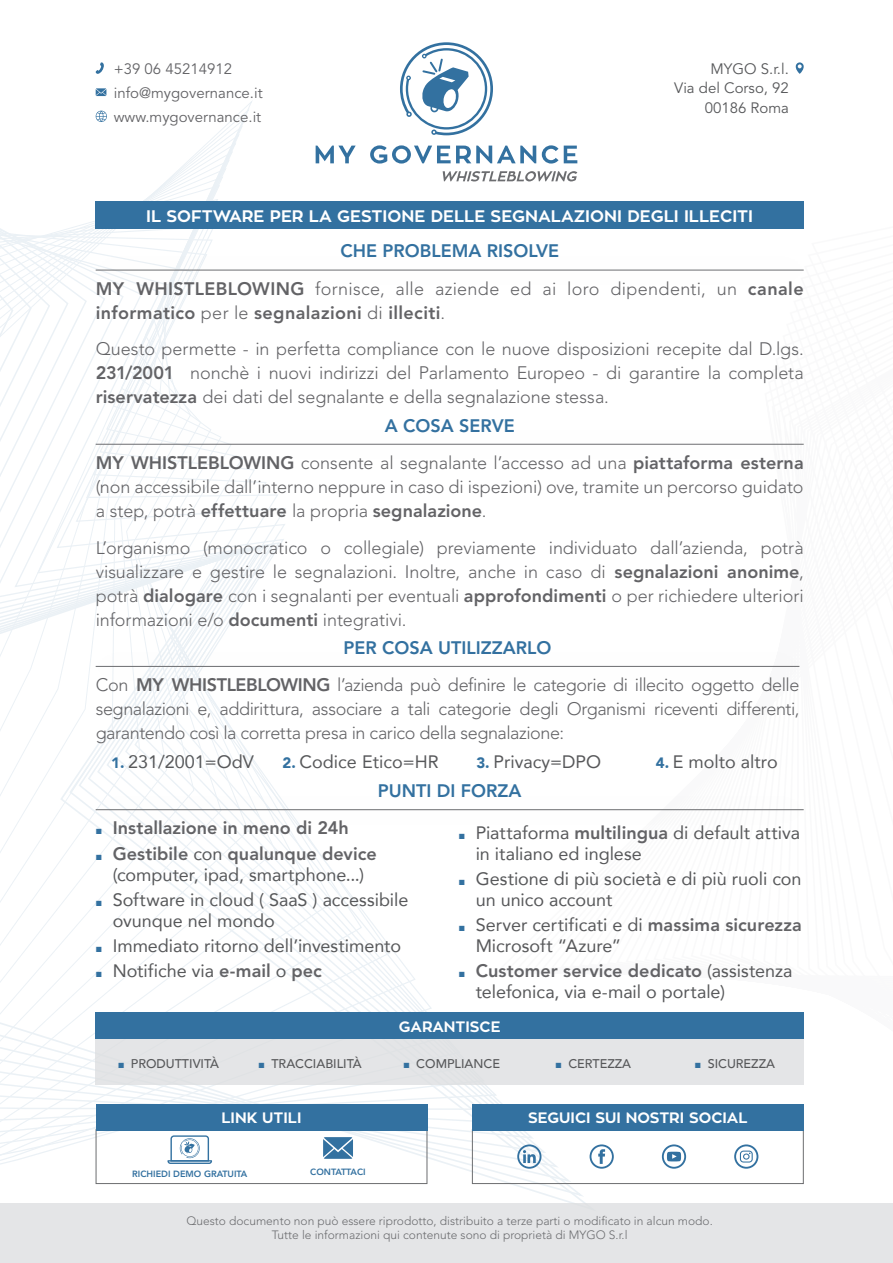
<style>
.page{position:relative;width:893px;height:1263px;background:#fff}
.page>*{position:absolute;margin:0;border:0;box-sizing:border-box;transform-origin:0 0}
.testo{font:300 18px/24px "Avenir LT Std";letter-spacing:-.005em;color:#636366;text-align:justify}
.t1{font:18px/21px "Avenir";color:#57585a}
.testo-2{font:800 18px/24px "Avenir LT Std";letter-spacing:.02em;color:#636366}
.t2{font:800 18px "Avenir LT Std";color:#3371a0}
.t3{font:700 16.65px "Zona Pro";color:#fff}
.t4{font:15px "Avenir LT Std";color:#636366}
.t5{font:700 15px "Zona Pro";color:#fff}
.t6{font:15px "Avenir LT Std";color:#57585a}
.t7{font:500 12.6px "Avenir";color:#57585a}
.t8{font:300 12px "Avenir LT Std";color:#6c6d70}
.t9{font:800 9px "Avenir LT Std";color:#3371a0}
.s1{font-weight:300}
.s2{font-weight:800}
.s3{font-weight:900;font-size:15px;color:#3371a0}
.s4{font-family:"Avenir LT Std";font-weight:800;color:#636366}
</style>
<div class="page">
<svg style="left:0;top:71px;width:492px;height:1113px"></svg>
<div style="left:0;top:1203px;width:893px;height:60px;background:#e4e5e7"></div>
<svg style="left:316px;top:146px;width:40px;height:17px"></svg>
<svg style="left:370px;top:145px;width:166px;height:19px"></svg>
<svg style="left:542px;top:145px;width:16px;height:19px"></svg>
<svg style="left:564px;top:146px;width:13px;height:17px"></svg>
<div style="left:96px;top:201px;width:708px;height:28px;background:#3371a0"></div>
<svg style="left:96px;top:62px;width:8px;height:12px"></svg>
<svg style="left:96px;top:88px;width:10px;height:8px"></svg>
<svg style="left:96px;top:111px;width:11px;height:11px"></svg>
<svg style="left:796px;top:62px;width:8px;height:12px"></svg>
<div style="left:77px;top:243px;width:745px;height:54px;background:#fefefe"></div>
<hr style="left:96px;top:270px;width:708px;height:1px;background:#6c6d70">
<div style="left:77px;top:782px;width:745px;height:55px;background:#57585a;opacity:.26"></div>
<hr style="left:96px;top:809px;width:708px;height:1px;background:#6c6d70">
<div style="left:472px;top:1129px;width:332px;height:55px;border:1px solid #6c6d70"></div>
<svg style="left:598px;top:1149px;width:7px;height:15px"></svg>
<div style="left:590px;top:1144px;width:24px;height:25px;border:2px solid #3371a0;border-radius:50%"></div>
<svg style="left:523px;top:1150px;width:13px;height:13px"></svg>
<div style="left:517px;top:1144px;width:24px;height:25px;border:2px solid #3371a0;border-radius:50%"></div>
<svg style="left:740px;top:1150px;width:13px;height:12px"></svg>
<div style="left:734px;top:1144px;width:24px;height:25px;border:2px solid #3371a0;border-radius:50%"></div>
<div style="left:662px;top:1144px;width:24px;height:25px;border:2px solid #3371a0;border-radius:50%"></div>
<svg style="left:667px;top:1152px;width:14px;height:9px"></svg>
<div style="left:472px;top:1104px;width:332px;height:26px;background:#3371a0"></div>
<div style="left:96px;top:1039px;width:708px;height:45px;background:#e4e5e7"></div>
<div style="left:96px;top:1012px;width:708px;height:27px;background:#3371a0"></div>
<div style="left:77px;top:417px;width:745px;height:54px;background:#fefefe"></div>
<hr style="left:96px;top:444px;width:708px;height:1px;background:#6c6d70">
<div style="left:77px;top:639px;width:741px;height:55px;background:#fefefe"></div>
<hr style="left:96px;top:666px;width:703px;height:1px;background:#6c6d70">
<svg style="left:443px;top:171px;width:134px;height:10px"></svg>
<svg style="left:400px;top:42px;width:93px;height:93px"></svg>
<div style="left:96px;top:1129px;width:331px;height:55px;border:1px solid #6c6d70"></div>
<div style="left:96px;top:1104px;width:331px;height:26px;background:#3371a0"></div>
<svg style="left:167px;top:1135px;width:45px;height:29px"></svg>
<svg style="left:323px;top:1137px;width:30px;height:22px"></svg>
<svg style="left:96px;top:829px;width:5px;height:5px"></svg>
<svg style="left:96px;top:854px;width:5px;height:5px"></svg>
<svg style="left:96px;top:900px;width:5px;height:6px"></svg>
<svg style="left:96px;top:947px;width:5px;height:5px"></svg>
<svg style="left:96px;top:972px;width:5px;height:5px"></svg>
<svg style="left:459px;top:833px;width:5px;height:6px"></svg>
<svg style="left:459px;top:880px;width:5px;height:5px"></svg>
<svg style="left:459px;top:926px;width:5px;height:5px"></svg>
<svg style="left:459px;top:972px;width:5px;height:5px"></svg>
<p class="t4" style="left:114px;top:60px;width:120px">+39 06 45214912</p>
<p class="t4" style="left:114px;top:84px;width:150px">info@mygovernance.it</p>
<p class="t4" style="left:114px;top:108px;width:149px">www.mygovernance.it</p>
<p class="t6" style="left:710px;top:60px;width:80px">MYGO S.r.l.</p>
<p class="t6" style="left:674px;top:79px;width:116px">Via del Corso, 92</p>
<p class="t6" style="left:705px;top:99px;width:86px">00186 Roma</p>
<p class="t3" style="left:146px;top:205px;width:609px">IL SOFTWARE PER LA GESTIONE DELLE SEGNALAZIONI DEGLI ILLECITI</p>
<p class="t2" style="left:340px;top:240px;width:220px">CHE PROBLEMA RISOLVE</p>
<p class="testo-2" style="left:96px;top:276px;width:709px">MY WHISTLEBLOWING <span class="s1">fornisce, alle aziende ed ai loro dipendenti, un</span> canale informatico <span class="s1">per le</span> segnalazioni <span class="s1">di</span> illeciti<span class="s1">.</span></p>
<p class="testo" style="left:96px;top:337px;width:710px">Questo permette - in perfetta compliance con le nuove disposizioni recepite dal D.lgs.<br><span class="s2">231/2001</span> nonchè i nuovi indirizzi del Parlamento Europeo - di garantire la completa <span class="s2">riservatezza</span> dei dati del segnalante e della segnalazione stessa.</p>
<p class="t2" style="left:385px;top:415px;width:131px">A COSA SERVE</p>
<p class="testo" style="left:96px;top:451px;width:709px"><span class="s2">MY WHISTLEBLOWING</span> consente al segnalante l’accesso ad una <span class="s2">piattaforma esterna </span>(non accessibile dall’interno neppure in caso di ispezioni) ove, tramite un percorso guidato a step, potrà <span class="s2">effettuare</span> la propria <span class="s2">segnalazione</span>.</p>
<p class="testo" style="left:96px;top:535px;width:709px">L’organismo (monocratico o collegiale) previamente individuato dall’azienda, potrà visualizzare e gestire le segnalazioni. Inoltre, anche in caso di <span class="s2">segnalazioni anonime</span>, potrà <span class="s2">dialogare</span> con i segnalanti per eventuali <span class="s2">approfondimenti</span> o per richiedere ulteriori informazioni e/o <span class="s2">documenti</span> integrativi.</p>
<p class="t2" style="left:344px;top:637px;width:209px">PER COSA UTILIZZARLO</p>
<p class="testo" style="left:96px;top:673px;width:705px">Con <span class="s2">MY WHISTLEBLOWING</span> l’azienda può definire le categorie di illecito oggetto delle segnalazioni e, addirittura, associare a tali categorie degli Organismi riceventi differenti, garantendo così la corretta presa in carico della segnalazione:</p>
<p class="t1" style="left:111px;top:750px;width:144px"><span class="s3">1.</span> 231/2001=OdV</p>
<p class="t1" style="left:283px;top:750px;width:158px"><span class="s3">2.</span> Codice Etico=HR</p>
<p class="t1" style="left:476px;top:750px;width:126px"><span class="s3">3.</span> Privacy=DPO</p>
<p class="t1" style="left:656px;top:750px;width:123px"><span class="s3">4.</span> E molto altro</p>
<p class="t2" style="left:378px;top:780px;width:145px">PUNTI DI FORZA</p>
<p class="testo-2" style="left:113px;top:816px;width:238px">Installazione in meno di 24h</p>
<p class="t1" style="left:113px;top:842px;width:266px"><span class="s4">Gestibile</span> con <span class="s4">qualunque device </span>(computer, ipad, smartphone...)</p>
<p class="t1" style="left:113px;top:888px;width:297px">Software in cloud ( SaaS ) accessibile ovunque nel mondo</p>
<p class="t1" style="left:113px;top:935px;width:290px">Immediato ritorno dell’investimento</p>
<p class="t1" style="left:113px;top:960px;width:211px">Notifiche via <span class="s4">e-mail</span> o <span class="s4">pec</span></p>
<p class="t1" style="left:476px;top:821px;width:326px">Piattaforma <span class="s4">multilingua</span> di default attiva in italiano ed inglese</p>
<p class="t1" style="left:476px;top:868px;width:327px">Gestione di più società e di più ruoli con un unico account</p>
<p class="t1" style="left:476px;top:914px;width:328px">Server certificati e di <span class="s4">massima sicurezza<br></span>Microsoft “Azure”</p>
<p class="t1" style="left:476px;top:960px;width:318px"><span class="s4">Customer service dedicato</span> (assistenza telefonica, via e-mail o portale)</p>
<p class="t5" style="left:399px;top:1016px;width:103px">GARANTISCE</p>
<p class="t7" style="left:131px;top:1053px;width:90px">PRODUTTIVITÀ</p>
<p class="t7" style="left:271px;top:1053px;width:92px">TRACCIABILITÀ</p>
<p class="t7" style="left:416px;top:1053px;width:85px">COMPLIANCE</p>
<p class="t7" style="left:568px;top:1053px;width:64px">CERTEZZA</p>
<p class="t7" style="left:708px;top:1053px;width:69px">SICUREZZA</p>
<p class="t5" style="left:221px;top:1108px;width:82px">LINK UTILI</p>
<p class="t9" style="left:132px;top:1168px;width:117px">RICHIEDI DEMO GRATUITA</p>
<p class="t9" style="left:310px;top:1166px;width:57px">CONTATTACI</p>
<p class="t5" style="left:528px;top:1108px;width:221px">SEGUICI SUI NOSTRI SOCIAL</p>
<p class="t8" style="left:186px;top:1214px;width:528px">Questo documento non può essere riprodotto, distribuito a terze parti o modificato in alcun modo.</p>
<p class="t8" style="left:272px;top:1227px;width:357px">Tutte le informazioni qui contenute sono di proprietà di MYGO S.r.l</p>
</div>
